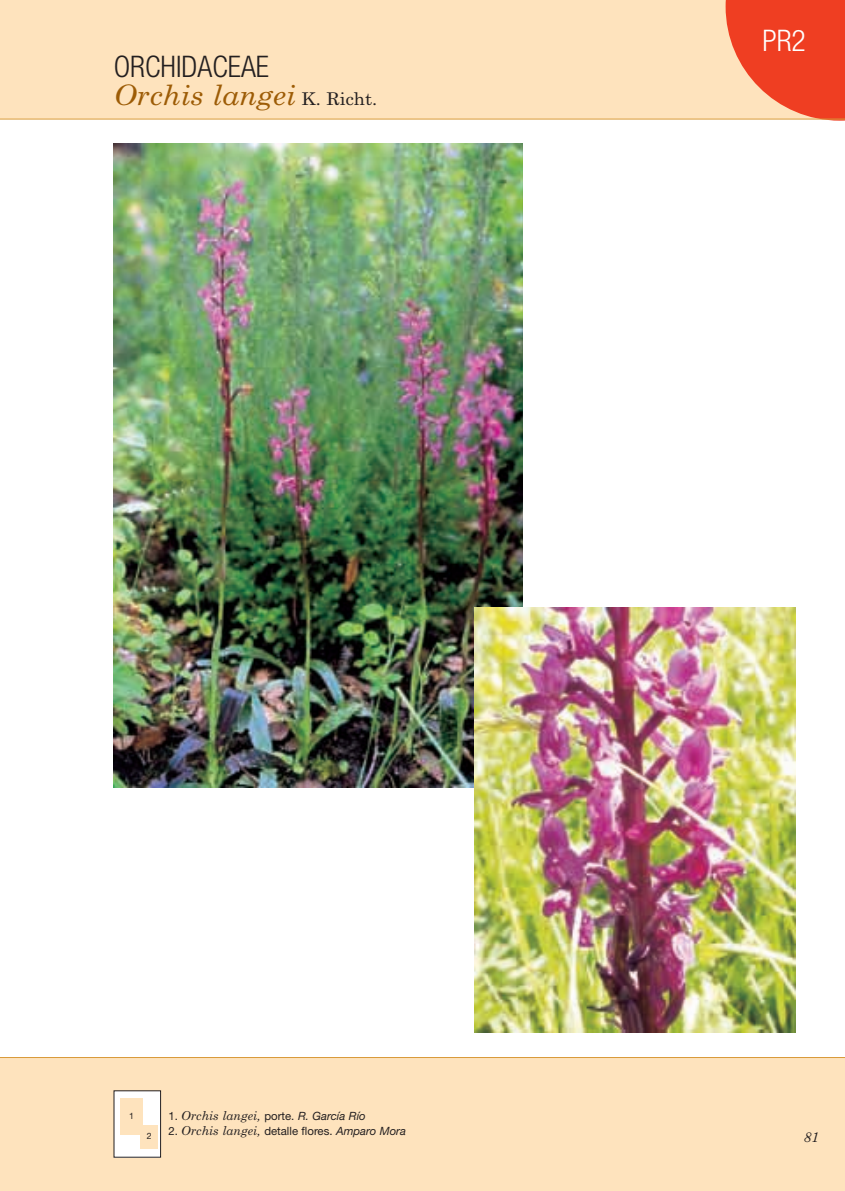
<style>
.page{position:relative;width:845px;height:1191px;background:#fff}
.page>*{position:absolute;margin:0;border:0;box-sizing:border-box;transform-origin:0 0}
.t1{font:300 condensed 29.75px "Helvetica Neue";color:#231f20}
.t2{font:300 condensed 29.75px "Helvetica Neue";color:#fff}
.t3{font:italic 28px "Century Schoolbook";color:#9d5c06;scale:1.05 1}
.t4{font:italic 14px "Century Schoolbook";color:#231f20}
.t5{font:italic 12.25px "Century Schoolbook";color:#231f20}
.t6{font:11.38px "Helvetica Neue";color:#231f20}
.t7{font:8.75px "Helvetica Neue";color:#231f20}
.s1{font-style:normal;font-size:17.5px;color:#231f20}
.s2{font-family:"Helvetica Neue";font-style:normal;font-size:11.38px}
.s3{font-family:"Helvetica Neue";font-size:11.38px}
.s4{font-family:"Century Schoolbook";font-style:italic;font-size:12.25px}
.s5{font-style:italic}
</style>
<div class="page">
<img style="left:0;top:0;width:844px;height:1191px">
<h1 class="t1" style="left:114px;top:56px;width:157px">ORCHIDACEAE</h1>
<h2 class="t3" style="left:114px;top:84px;width:252px">Orchis langei <span class="s1">K. Richt.</span></h2>
<h1 class="t2" style="left:762px;top:30px;width:45px">PR2</h1>
<p class="t7" style="left:129px;top:1112px;width:6px">1</p>
<p class="t7" style="left:147px;top:1132px;width:6px">2</p>
<p class="t5" style="left:168px;top:1111px;width:199px"><span class="s2">1.</span> Orchis langei, <span class="s2">porte.</span> <span class="s3">R. García Río</span></p>
<p class="t6" style="left:168px;top:1126px;width:239px">2. <span class="s4">Orchis langei,</span> detalle flores. <span class="s5">Amparo Mora</span></p>
<p class="t4" style="left:802px;top:1131px;width:17px">81</p>
</div>
